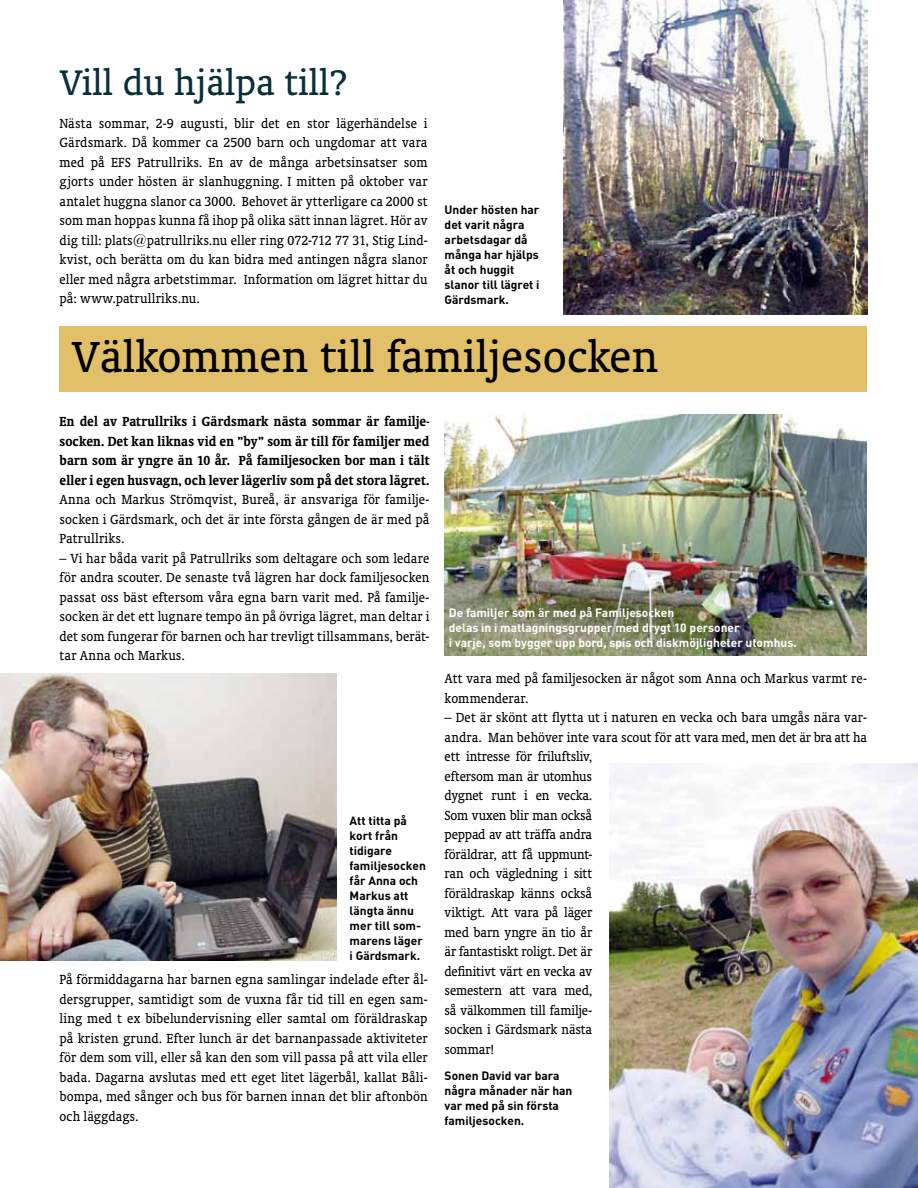
<style>
.page{position:relative;width:918px;height:1188px;background:#fff}
.page>*{position:absolute;margin:0;border:0;box-sizing:border-box;transform-origin:0 0}
.t1{font:49.5px "Oranda BT";color:#000}
.t2{font:40.5px "Oranda BT";color:#083038}
.t3{font:15px/19.5px "Oranda BT";letter-spacing:.005em;color:#000;text-align:justify;scale:.95 1}
.t4{font:700 15px/19.5px "Oranda BT";letter-spacing:.005em;color:#000;text-align:justify;scale:.95 1}
.t5{font:700 12px/15px "DIN";color:#000}
.t6{font:700 12px/15px "DIN";color:#fff}
</style>
<div class="page">
<img style="left:445px;top:415px;width:422px;height:241px">
<div style="left:60px;top:327px;width:807px;height:65px;background:#e2c069"></div>
<img style="left:0;top:673px;width:337px;height:288px">
<img style="left:609px;top:764px;width:309px;height:424px">
<img style="left:563px;top:0;width:305px;height:315px">
<h2 class="t2" style="left:60px;top:59px;width:290px">Vill du hjälpa till?</h2>
<p class="t3" style="left:60px;top:113px;width:389px">Nästa sommar, 2-9 augusti, blir det en stor lägerhändelse i Gärdsmark. Då kommer ca 2500 barn och ungdomar att vara med på EFS Patrullriks. En av de många arbetsinsatser som gjorts under hösten är slanhuggning. I mitten på oktober var antalet huggna slanor ca 3000. Behovet är ytterligare ca 2000 st som man hoppas kunna få ihop på olika sätt innan lägret. Hör av dig till: plats@patrullriks.nu eller ring 072-712 77 31, Stig Lind&shy;kvist, och berätta om du kan bidra med antingen några slanor eller med några arbetstimmar. Information om lägret hittar du på: www.patrullriks.nu.</p>
<p class="t5" style="left:445px;top:202px;width:97px">Under hösten har det varit några arbetsdagar då många har hjälps åt och huggit slanor till lägret i<br>Gärdsmark.</p>
<h1 class="t1" style="left:72px;top:328px;width:588px">Välkommen till familjesocken</h1>
<p class="t4" style="left:60px;top:412px;width:391px">En del av Patrullriks i Gärdsmark nästa sommar är familje&shy;socken. Det kan liknas vid en ”by” som är till för familjer med barn som är yngre än 10 år. På familjesocken bor man i tält eller i egen husvagn, och lever lägerliv som på det stora lägret.</p>
<p class="t3" style="left:60px;top:490px;width:391px">Anna och Markus Strömqvist, Bureå, är ansvariga för familje&shy;socken i Gärdsmark, och det är inte första gången de är med på Patrullriks.</p>
<p class="t3" style="left:60px;top:548px;width:391px">– Vi har båda varit på Patrullriks som deltagare och som ledare för andra scouter. De senaste två lägren har dock familjesocken passat oss bäst eftersom våra egna barn varit med. På familje&shy;socken är det ett lugnare tempo än på övriga lägret, man deltar i det som fungerar för barnen och har trevligt tillsammans, berät&shy;tar Anna och Markus.</p>
<p class="t5" style="left:350px;top:813px;width:78px">Att titta på kort från tidigare familjesocken får Anna och<br>Markus att längta ännu mer till som&shy;marens läger i Gärdsmark.</p>
<p class="t3" style="left:60px;top:970px;width:389px">På förmiddagarna har barnen egna samlingar indelade efter ål&shy;dersgrupper, samtidigt som de vuxna får tid till en egen sam&shy;ling med t ex bibelundervisning eller samtal om föräldraskap på kristen grund. Efter lunch är det barnanpassade aktiviteter för dem som vill, eller så kan den som vill passa på att vila eller bada. Dagarna avslutas med ett eget litet lägerbål, kallat Båli&shy;bompa, med sånger och bus för barnen innan det blir aftonbön och läggdags.</p>
<p class="t6" style="left:449px;top:604px;width:349px">De familjer som är med på Familjesocken<br>delas in i matlagningsgrupper med drygt 10 personer<br>i varje, som bygger upp bord, spis och diskmöjligheter utomhus.</p>
<p class="t3" style="left:445px;top:669px;width:446px">Att vara med på familjesocken är något som Anna och Markus varmt re&shy;kommenderar.</p>
<p class="t3" style="left:445px;top:708px;width:446px;text-align:left">– Det är skönt att flytta ut i naturen en vecka och bara umgås nära var&shy;andra. Man behöver inte vara scout för att vara med, men det är bra att ha ett intresse för friluftsliv,<br>eftersom man är utomhus<br>dygnet runt i en vecka.<br>Som vuxen blir man också<br>peppad av att träffa andra<br>föräldrar, att få uppmunt-<br>ran och vägledning i sitt<br>föräldraskap känns också<br>viktigt. Att vara på läger<br>med barn yngre än tio år<br>är fantastiskt roligt. Det är<br>definitivt värt en vecka av<br>semestern att vara med,<br>så välkommen till familje-<br>socken i Gärdsmark nästa<br>sommar!</p>
<p class="t5" style="left:445px;top:1067px;width:129px">Sonen David var bara några månader när han var med på sin första familjesocken.</p>
</div>
